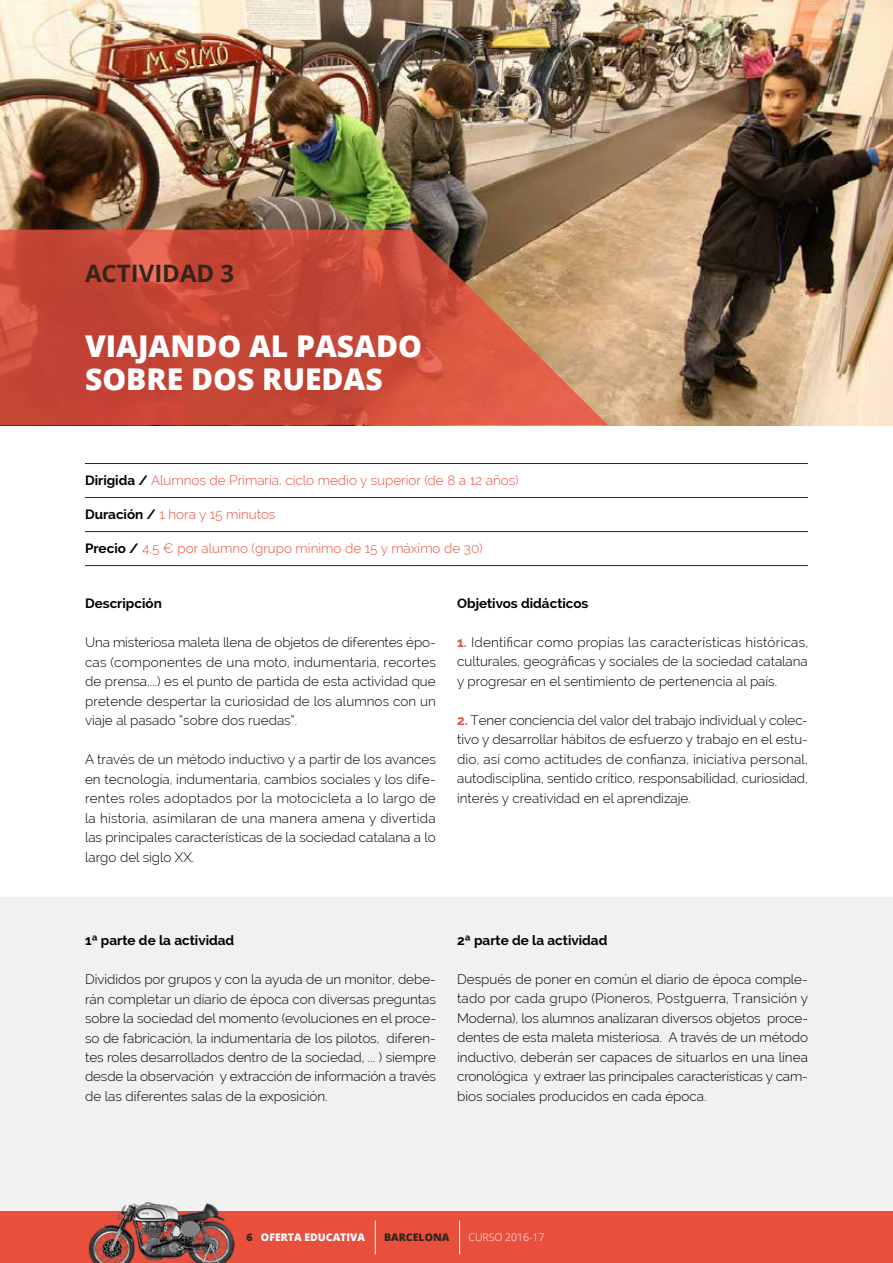
<style>
.page{position:relative;width:893px;height:1263px;background:#fff}
.page>*{position:absolute;margin:0;border:0;box-sizing:border-box;transform-origin:0 0}
.t1{font:800 30px/33px "Open Sans";color:#fff}
.t2{font:700 24px "Open Sans";color:#31251c}
.t3{font:300 13.5px/19.5px "Raleway";color:#000;text-align:justify}
.t4{font:300 13.5px "Raleway";color:#e94f3d}
.t5{font:700 13.5px "Raleway";color:#000}
.t6{font:800 10.5px "Open Sans";color:#fff}
.t7{font:300 10.5px "Open Sans";color:#fff}
.t8{font:800 10.5px "Open Sans";color:#31251c}
.s1{font-weight:700;color:#000}
.s2{font-weight:700;color:#e94f3d}
.s3{color:#31251c}
</style>
<div class="page">
<div style="left:0;top:897px;width:893px;height:315px;background:#f1f1f2"></div>
<img style="left:0;top:0;width:893px;height:425px">
<svg style="left:0;top:230px;width:608px;height:195px;background:#c75540"></svg>
<hr style="left:85px;top:463px;width:723px;height:1px;background:#31251c">
<hr style="left:85px;top:497px;width:723px;height:1px;background:#31251c">
<hr style="left:85px;top:531px;width:723px;height:1px;background:#31251c">
<hr style="left:85px;top:565px;width:723px;height:1px;background:#31251c">
<div style="left:0;top:1212px;width:893px;height:51px;background:#e94f3d"></div>
<hr style="left:375px;top:1220px;width:1px;height:34px;background:#fff">
<hr style="left:459px;top:1220px;width:1px;height:34px;background:#fff">
<img style="left:85px;top:1202px;width:153px;height:61px">
<h2 class="t2" style="left:85px;top:256px;width:151px">ACTIVIDAD 3</h2>
<h1 class="t1" style="left:85px;top:328px;width:338px">VIAJANDO AL PASADO<br>SOBRE DOS RUEDAS</h1>
<p class="t4" style="left:85px;top:472px;width:435px"><span class="s1">Dirigida /</span> Alumnos de Primaria, ciclo medio y superior (de 8 a 12 años)</p>
<p class="t4" style="left:85px;top:506px;width:192px"><span class="s1">Duración /</span> 1 hora y 15 minutos</p>
<p class="t4" style="left:85px;top:540px;width:399px"><span class="s1">Precio /</span> 4,5 € por alumno (grupo mínimo de 15 y máximo de 30)</p>
<p class="t5" style="left:85px;top:596px;width:78px">Descripción</p>
<p class="t3" style="left:85px;top:632px;width:352px">Una misteriosa maleta llena de objetos de diferentes épo&shy;cas (componentes de una moto, indumentaria, recortes de prensa,...) es el punto de partida de esta actividad que pretende despertar la curiosidad de los alumnos con un viaje al pasado “sobre dos ruedas”.</p>
<p class="t3" style="left:85px;top:749px;width:352px">A través de un método inductivo y a partir de los avances en tecnología, indumentaria, cambios sociales y los dife&shy;rentes roles adoptados por la motocicleta a lo largo de la historia, asimilaran de una manera amena y divertida las principales características de la sociedad catalana a lo largo del siglo XX.</p>
<p class="t5" style="left:457px;top:595px;width:133px">Objetivos didácticos</p>
<p class="t3" style="left:457px;top:632px;width:352px"><span class="s2">1.</span> Identificar como propias las características históricas, culturales, geográficas y sociales de la sociedad catalana y progresar en el sentimiento de pertenencia al país.</p>
<p class="t3" style="left:457px;top:710px;width:352px"><span class="s2">2.</span> Tener conciencia del valor del trabajo individual y colec&shy;tivo y desarrollar hábitos de esfuerzo y trabajo en el estu&shy;dio, así como actitudes de confianza, iniciativa personal, autodisciplina, sentido crítico, responsabilidad, curiosidad, interés y creatividad en el aprendizaje.</p>
<p class="t5" style="left:85px;top:932px;width:151px">1ª parte de la actividad</p>
<p class="t3" style="left:85px;top:969px;width:353px">Divididos por grupos y con la ayuda de un monitor, debe&shy;rán completar un diario de época con diversas preguntas sobre la sociedad del momento (evoluciones en el proce&shy;so de fabricación, la indumentaria de los pilotos, diferen&shy;tes roles desarrollados dentro de la sociedad, ... ) siempre desde la observación y extracción de información a través de las diferentes salas de la exposición.</p>
<p class="t5" style="left:457px;top:932px;width:152px">2ª parte de la actividad</p>
<p class="t3" style="left:457px;top:969px;width:353px">Después de poner en común el diario de época comple&shy;tado por cada grupo (Pioneros, Postguerra, Transición y Moderna), los alumnos analizaran diversos objetos proce&shy;dentes de esta maleta misteriosa. A través de un método inductivo, deberán ser capaces de situarlos en una línea cronológica y extraer las principales características y cam&shy;bios sociales producidos en cada época.</p>
<p class="t6" style="left:247px;top:1229px;width:120px"><span class="s3">6</span> OFERTA EDUCATIVA</p>
<p class="t8" style="left:384px;top:1229px;width:67px">BARCELONA</p>
<p class="t7" style="left:468px;top:1230px;width:78px">CURSO 2016-17</p>
</div>
